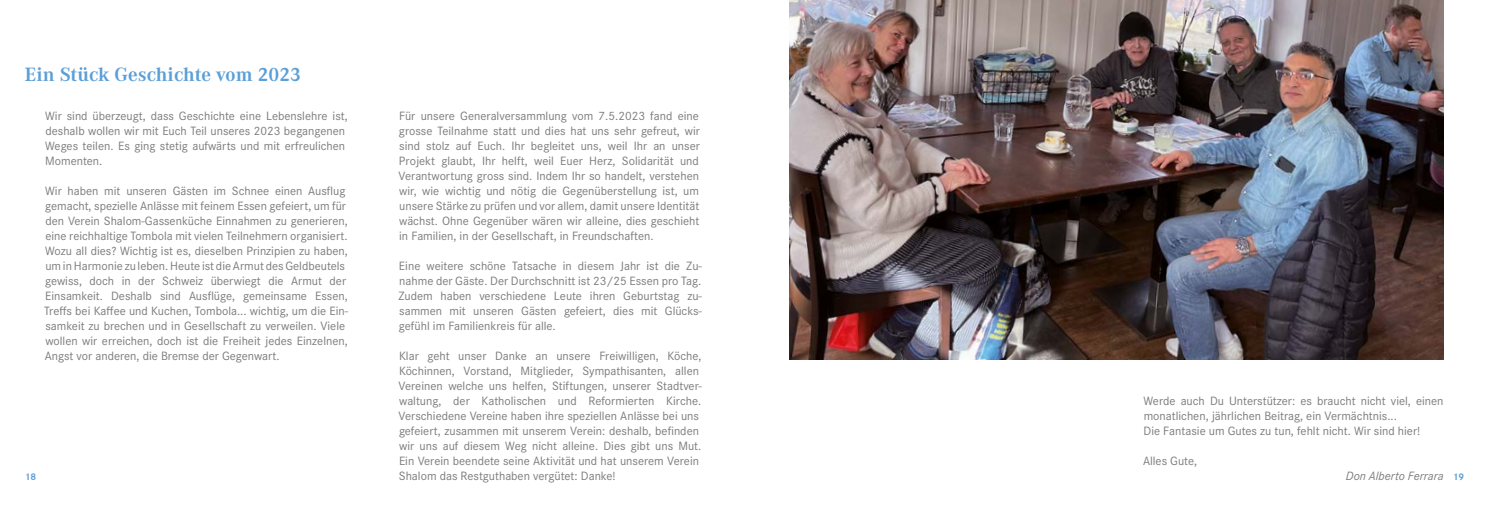
<style>
.page{position:relative;width:1489px;height:525px;background:#fff}
.page>*{position:absolute;margin:0;border:0;box-sizing:border-box;transform-origin:0 0}
.t1{font:700 20px "Corporate A Pro";color:#5b9fd7}
.t2{font:12.5px/15px "Corporate S";color:#7c7b7b}
.t3{font:italic 12.5px "Corporate S";color:#7c7b7b}
.t4{font:700 10px "Corporate S";color:#5b9fd7}
</style>
<div class="page">
<img style="left:789px;top:0;width:654px;height:359px">
<h1 class="t1" style="left:25px;top:61px;width:278px">Ein Stück Geschichte vom 2023</h1>
<p class="t2" style="left:45px;top:107px;width:304px">Wir sind überzeugt, dass Geschichte eine Lebenslehre ist, deshalb wollen wir mit Euch Teil unseres 2023 begangenen Weges teilen. Es ging stetig aufwärts und mit erfreulichen Momenten.</p>
<p class="t2" style="left:44px;top:182px;width:305px">Wir haben mit unseren Gästen im Schnee einen Ausflug gemacht, spezielle Anlässe mit feinem Essen gefeiert, um für den Verein Shalom-Gassenküche Einnahmen zu generieren, eine reichhaltige Tombola mit vielen Teilnehmern organisiert.<br>Wozu all dies? Wichtig ist es, dieselben Prinzipien zu haben, um in Harmonie zu leben. Heute ist die Armut des Geldbeutels gewiss, doch in der Schweiz überwiegt die Armut der Einsamkeit. Deshalb sind Ausflüge, gemeinsame Essen, Treffs bei Kaffee und Kuchen, Tombola... wichtig, um die Ein&shy;samkeit zu brechen und in Gesellschaft zu verweilen. Viele wollen wir erreichen, doch ist die Freiheit jedes Einzelnen, Angst vor anderen, die Bremse der Gegenwart.</p>
<p class="t2" style="left:398px;top:107px;width:303px;text-align:justify">Für unsere Generalversammlung vom 7.5.2023 fand eine grosse Teilnahme statt und dies hat uns sehr gefreut, wir sind stolz auf Euch. Ihr begleitet uns, weil Ihr an unser Projekt glaubt, Ihr helft, weil Euer Herz, Solidarität und Verantwortung gross sind. Indem Ihr so handelt, verstehen wir, wie wichtig und nötig die Gegenüberstellung ist, um unsere Stärke zu prüfen und vor allem, damit unsere Identität wächst. Ohne Gegenüber wären wir alleine, dies geschieht in Familien, in der Gesellschaft, in Freundschaften.</p>
<p class="t2" style="left:398px;top:257px;width:305px;text-align:justify">Eine weitere schöne Tatsache in diesem Jahr ist die Zu&shy;nahme der Gäste. Der Durchschnitt ist 23/25 Essen pro Tag.<br>Zudem haben verschiedene Leute ihren Geburtstag zu&shy;sammen mit unseren Gästen gefeiert, dies mit Glücks&shy;gefühl im Familienkreis für alle.</p>
<p class="t2" style="left:398px;top:347px;width:305px">Klar geht unser Danke an unsere Freiwilligen, Köche, Köchinnen, Vorstand, Mitglieder, Sympathisanten, allen Vereinen welche uns helfen, Stiftungen, unserer Stadtver&shy;waltung, der Katholischen und Reformierten Kirche.<br>Verschiedene Vereine haben ihre speziellen Anlässe bei uns gefeiert, zusammen mit unserem Verein: deshalb, befinden wir uns auf diesem Weg nicht alleine. Dies gibt uns Mut.<br>Ein Verein beendete seine Aktivität und hat unserem Verein Shalom das Restguthaben vergütet: Danke!</p>
<p class="t2" style="left:1143px;top:392px;width:301px">Werde auch Du Unterstützer: es braucht nicht viel, einen monatlichen, jährlichen Beitrag, ein Vermächtnis...<br>Die Fantasie um Gutes zu tun, fehlt nicht. Wir sind hier!</p>
<p class="t2" style="left:1142px;top:452px;width:56px">Alles Gute,</p>
<p class="t3" style="left:1345px;top:467px;width:99px">Don Alberto Ferrara</p>
<p class="t4" style="left:25px;top:469px;width:13px">18</p>
<p class="t4" style="left:1452px;top:469px;width:13px">19</p>
</div>
